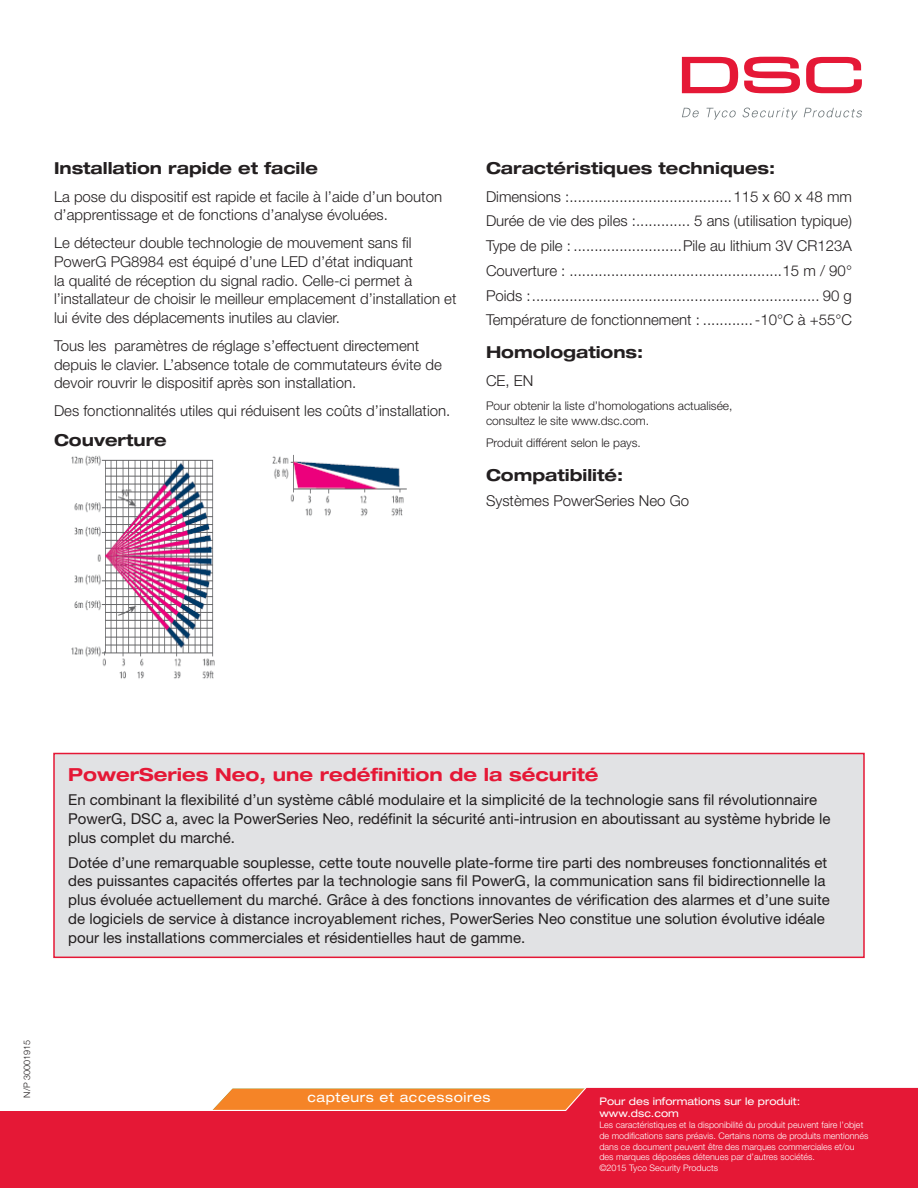
<style>
.page{position:relative;width:918px;height:1188px;background:#fff}
.page>*{position:absolute;margin:0;border:0;box-sizing:border-box;transform-origin:0 0}
.Specification_Tab{font:700 expanded 18px "Helvetica Neue LT Pro";color:#e51836}
.Headings{font:700 expanded 16.5px "Helvetica Neue LT Pro";color:#231f20}
.Specification_Tab-2{font:700 expanded 16.5px "Helvetica Neue LT Pro";color:#231f20}
.Paragraph_Style{font:700 expanded 16.5px "Helvetica Neue LT Pro";color:#231f20}
.Specification_Tab-3{font:15px/18.8px "Helvetica Neue LT Pro";color:#231f20}
.Paragraph_Style-2{font:300 15px/18.8px "Helvetica Neue LT Pro";color:#231f20}
.Specification_Tab-4{font:300 15px "Helvetica Neue LT Pro";color:#231f20}
.t1{font:expanded 13.5px "Helvetica Neue LT Std";letter-spacing:.04em;color:#fff}
.t2{font:300 expanded 13.5px "Helvetica Neue LT Pro";letter-spacing:.04em;color:#fff}
.Specification_Tab-5{font:300 12px/15px "Helvetica Neue LT Pro";color:#231f20}
.t3{font:expanded 10.5px "Helvetica Neue LT Pro";color:#fff}
.t4{font:300 9px/10.8px "Helvetica Neue LT Pro";color:#fff}
.t5{font:300 9px "Helvetica Neue LT Pro";color:#231f20}
</style>
<div class="page">
<svg style="left:0;top:1087px;width:918px;height:101px;background:#e73143"></svg>
<svg style="left:682px;top:57px;width:56px;height:36px"></svg>
<svg style="left:744px;top:57px;width:56px;height:36px"></svg>
<svg style="left:806px;top:57px;width:56px;height:36px"></svg>
<svg style="left:682px;top:108px;width:17px;height:9px"></svg>
<svg style="left:706px;top:108px;width:30px;height:12px"></svg>
<svg style="left:742px;top:108px;width:56px;height:12px"></svg>
<svg style="left:804px;top:108px;width:58px;height:9px"></svg>
<div style="left:54px;top:754px;width:810px;height:203px;background:#e1e2e4"></div>
<div style="left:53px;top:753px;width:812px;height:205px;border:2px solid #e51836"></div>
<img style="left:71px;top:454px;width:336px;height:225px">
<p class="Headings" style="left:54px;top:158px;width:265px">Installation rapide et facile</p>
<p class="Paragraph_Style-2" style="left:54px;top:187px;width:390px">La pose du dispositif est rapide et facile à l’aide d’un bouton d’apprentissage et de fonctions d’analyse évoluées.</p>
<p class="Paragraph_Style-2" style="left:54px;top:233px;width:404px">Le détecteur double technologie de mouvement sans fil PowerG PG8984 est équipé d’une LED d’état indiquant<br>la qualité de réception du signal radio. Celle-ci permet à l’installateur de choisir le meilleur emplacement d’installation et lui évite des déplacements inutiles au clavier.</p>
<p class="Paragraph_Style-2" style="left:54px;top:336px;width:389px">Tous les paramètres de réglage s’effectuent directement depuis le clavier. L’absence totale de commutateurs évite de devoir rouvrir le dispositif après son installation.</p>
<p class="Paragraph_Style-2" style="left:54px;top:401px;width:398px">Des fonctionnalités utiles qui réduisent les coûts d’installation.</p>
<p class="Paragraph_Style" style="left:54px;top:430px;width:114px">Couverture</p>
<p class="Headings" style="left:486px;top:158px;width:291px">Caractéristiques techniques:</p>
<p class="Specification_Tab-4" style="left:486px;top:187px;width:368px">Dimensions :.......................................115 x 60 x 48 mm</p>
<p class="Specification_Tab-4" style="left:486px;top:212px;width:368px">Durée de vie des piles :............. 5 ans (utilisation typique)</p>
<p class="Specification_Tab-4" style="left:486px;top:237px;width:368px">Type de pile : ..........................Pile au lithium 3V CR123A</p>
<p class="Specification_Tab-4" style="left:486px;top:261px;width:368px">Couverture : ...................................................15 m / 90°</p>
<p class="Specification_Tab-4" style="left:486px;top:286px;width:367px">Poids :..................................................................... 90 g</p>
<p class="Specification_Tab-4" style="left:486px;top:311px;width:368px">Température de fonctionnement : ............-10°C à +55°C</p>
<p class="Headings" style="left:486px;top:342px;width:159px">Homologations:</p>
<p class="Paragraph_Style-2" style="left:486px;top:371px;width:49px">CE, EN</p>
<p class="Specification_Tab-5" style="left:486px;top:398px;width:248px">Pour obtenir la liste d’homologations actualisée, consultez le site www.dsc.com.</p>
<p class="Specification_Tab-5" style="left:486px;top:435px;width:156px">Produit différent selon le pays.</p>
<p class="Specification_Tab-2" style="left:486px;top:465px;width:139px">Compatibilité:</p>
<p class="Specification_Tab-4" style="left:486px;top:492px;width:205px">Systèmes PowerSeries Neo Go</p>
<p class="t5" style="left:22px;top:1098px;width:59px;rotate:-90deg">N/P 30001915</p>
<p class="Specification_Tab" style="left:68px;top:763px;width:532px">PowerSeries Neo, une redéfinition de la sécurité</p>
<p class="Specification_Tab-3" style="left:68px;top:790px;width:764px">En combinant la flexibilité d’un système câblé modulaire et la simplicité de la technologie sans fil révolutionnaire<br>PowerG, DSC a, avec la PowerSeries Neo, redéfinit la sécurité anti-intrusion en aboutissant au système hybride le plus complet du marché.</p>
<p class="Specification_Tab-3" style="left:68px;top:853px;width:763px">Dotée d’une remarquable souplesse, cette toute nouvelle plate-forme tire parti des nombreuses fonctionnalités et des puissantes capacités offertes par la technologie sans fil PowerG, la communication sans fil bidirectionnelle la plus évoluée actuellement du marché. Grâce à des fonctions innovantes de vérification des alarmes et d’une suite de logiciels de service à distance incroyablement riches, PowerSeries Neo constitue une solution évolutive idéale pour les installations commerciales et résidentielles haut de gamme.</p>
<p class="t1" style="left:307px;top:1089px;width:185px">capteurs et accessoires</p>
<p class="t2" style="left:339px;top:1089px;width:121px">communications</p>
<p class="t3" style="left:599px;top:1095px;width:202px">Pour des informations sur le produit:</p>
<p class="t3" style="left:599px;top:1107px;width:81px">www.dsc.com</p>
<p class="t4" style="left:599px;top:1119px;width:270px">Les caractéristiques et la disponibilité du produit peuvent faire l’objet de modifications sans préavis. Certains noms de produits mentionnés dans ce document peuvent être des marques commerciales et/ou des marques déposées détenues par d’autres sociétés.</p>
<p class="t4" style="left:599px;top:1162px;width:120px">©2015 Tyco Security Products</p>
</div>
